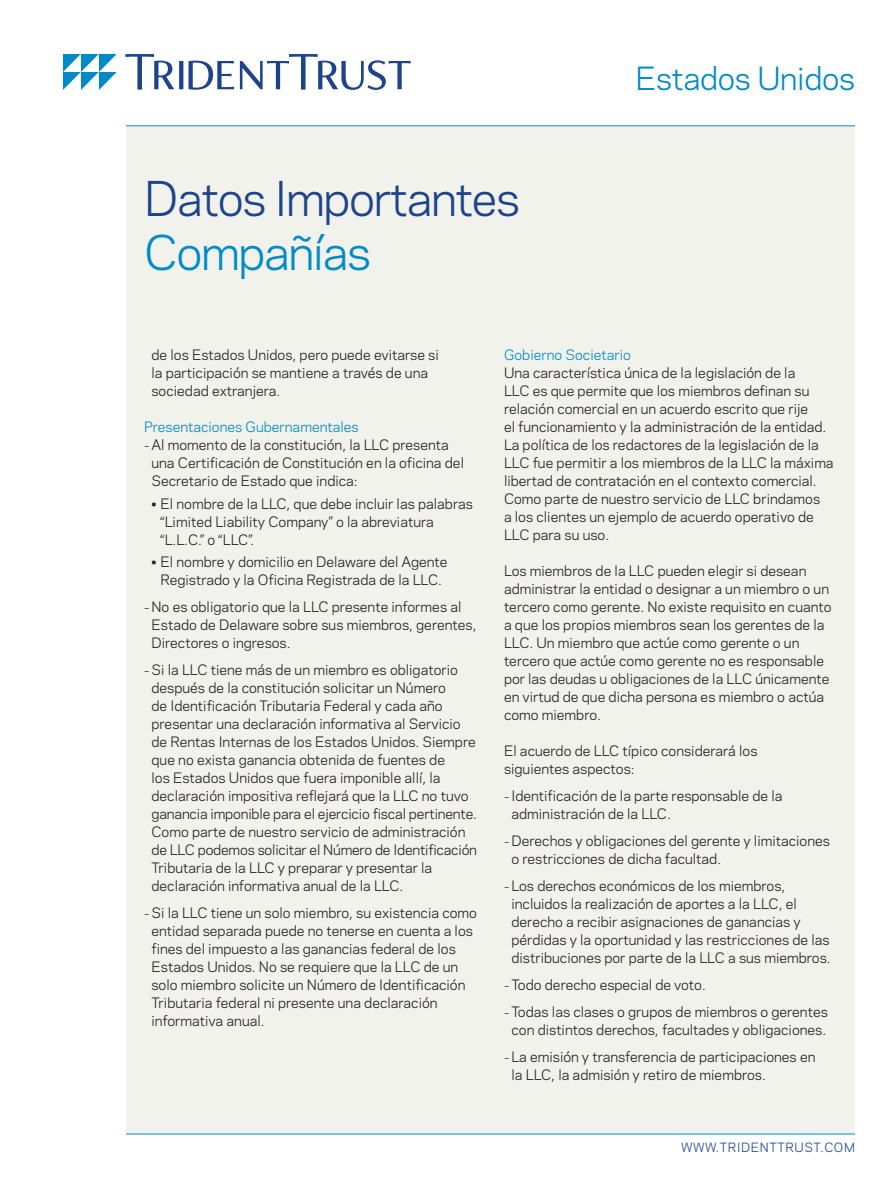
<style>
.page{position:relative;width:891px;height:1188px;background:#fff}
.page>*{position:absolute;margin:0;border:0;box-sizing:border-box;transform-origin:0 0}
.t1{font:45px "Polaris";letter-spacing:-.03em;color:#1d448b}
.t2{font:45px "Polaris";letter-spacing:-.03em;color:#008ac8}
.t3{font:30px "Polaris";letter-spacing:-.01em;color:#008ac8}
._1st_Paragraph{font:13.5px/18px "Polaris";color:#231f20}
.Head_2{font:13.5px "Polaris";color:#008ac8}
.t4{font:12px "Polaris";letter-spacing:.05em;color:#1d448b}
.s1{font-size:10.5px}
</style>
<div class="page">
<div style="left:126px;top:126px;width:729px;height:1008px;background:#f2f2ed"></div>
<hr style="left:126px;top:1134px;width:729px;height:1px;background:#008ac8">
<hr style="left:126px;top:126px;width:729px;height:1px;background:#008ac8">
<svg style="left:126px;top:54px;width:285px;height:36px"></svg>
<svg style="left:63px;top:54px;width:54px;height:36px"></svg>
<h1 class="t1" style="left:144px;top:165px;width:378px">Datos Importantes</h1>
<h1 class="t2" style="left:144px;top:219px;width:228px">Compañías</h1>
<h2 class="t3" style="left:636px;top:56px;width:221px">Estados Unidos</h2>
<p class="_1st_Paragraph" style="left:152px;top:345px;width:289px">de los Estados Unidos, pero puede evitarse si la participación se mantiene a través de una sociedad extranjera.</p>
<p class="Head_2" style="left:144px;top:417px;width:216px">Presentaciones Gubernamentales</p>
<p class="_1st_Paragraph" style="left:152px;top:435px;width:314px;text-indent:-8px"><span class="s1">–</span> Al momento de la constitución, la LLC presenta una Certificación de Constitución en la oficina del<br>Secretario de Estado que indica:</p>
<p class="_1st_Paragraph" style="left:160px;top:494px;width:314px;text-indent:-9px">• El nombre de la LLC, que debe incluir las palabras “Limited Liability Company” o la abreviatura “L.L.C.” o “LLC”.</p>
<p class="_1st_Paragraph" style="left:152px;top:552px;width:298px;text-align:center">• El nombre y domicilio en Delaware del Agente<br>Registrado y la Oficina Registrada de la LLC.</p>
<p class="_1st_Paragraph" style="left:152px;top:597px;width:326px;text-indent:-8px"><span class="s1">–</span> No es obligatorio que la LLC presente informes al<br>Estado de Delaware sobre sus miembros, gerentes,<br>Directores o ingresos.</p>
<p class="_1st_Paragraph" style="left:152px;top:660px;width:327px;text-indent:-8px"><span class="s1">–</span> Si la LLC tiene más de un miembro es obligatorio después de la constitución solicitar un Número<br>de Identificación Tributaria Federal y cada año presentar una declaración informativa al Servicio de Rentas Internas de los Estados Unidos. Siempre que no exista ganancia obtenida de fuentes de<br>los Estados Unidos que fuera imponible allí, la declaración impositiva reflejará que la LLC no tuvo ganancia imponible para el ejercicio fiscal pertinente.<br>Como parte de nuestro servicio de administración de LLC podemos solicitar el Número de Identificación Tributaria de la LLC y preparar y presentar la declaración informativa anual de la LLC.</p>
<p class="_1st_Paragraph" style="left:152px;top:903px;width:327px;text-indent:-8px"><span class="s1">–</span> Si la LLC tiene un solo miembro, su existencia como entidad separada puede no tenerse en cuenta a los fines del impuesto a las ganancias federal de los Estados Unidos. No se requiere que la LLC de un solo miembro solicite un Número de Identificación Tributaria federal ni presente una declaración informativa anual.</p>
<p class="Head_2" style="left:504px;top:345px;width:128px">Gobierno Societario</p>
<p class="_1st_Paragraph" style="left:504px;top:363px;width:331px">Una característica única de la legislación de la<br>LLC es que permite que los miembros definan su relación comercial en un acuerdo escrito que rije<br>el funcionamiento y la administración de la entidad.<br>La política de los redactores de la legislación de la LLC fue permitir a los miembros de la LLC la máxima libertad de contratación en el contexto comercial.<br>Como parte de nuestro servicio de LLC brindamos<br>a los clientes un ejemplo de acuerdo operativo de LLC para su uso.</p>
<p class="_1st_Paragraph" style="left:504px;top:561px;width:329px">Los miembros de la LLC pueden elegir si desean administrar la entidad o designar a un miembro o un tercero como gerente. No existe requisito en cuanto a que los propios miembros sean los gerentes de la LLC. Un miembro que actúe como gerente o un tercero que actúe como gerente no es responsable por las deudas u obligaciones de la LLC únicamente en virtud de que dicha persona es miembro o actúa como miembro.</p>
<p class="_1st_Paragraph" style="left:504px;top:741px;width:255px">El acuerdo de LLC típico considerará los siguientes aspectos:</p>
<p class="_1st_Paragraph" style="left:512px;top:786px;width:273px;text-indent:-8px"><span class="s1">–</span> Identificación de la parte responsable de la administración de la LLC.</p>
<p class="_1st_Paragraph" style="left:512px;top:831px;width:320px;text-indent:-8px"><span class="s1">–</span> Derechos y obligaciones del gerente y limitaciones o restricciones de dicha facultad.</p>
<p class="_1st_Paragraph" style="left:512px;top:876px;width:321px;text-indent:-8px"><span class="s1">–</span> Los derechos económicos de los miembros, incluidos la realización de aportes a la LLC, el derecho a recibir asignaciones de ganancias y pérdidas y la oportunidad y las restricciones de las distribuciones por parte de la LLC a sus miembros.</p>
<p class="_1st_Paragraph" style="left:504px;top:975px;width:203px"><span class="s1">–</span> Todo derecho especial de voto.</p>
<p class="_1st_Paragraph" style="left:504px;top:1002px;width:325px;text-align:center"><span class="s1">–</span> Todas las clases o grupos de miembros o gerentes con distintos derechos, facultades y obligaciones.</p>
<p class="_1st_Paragraph" style="left:512px;top:1047px;width:305px;text-indent:-8px"><span class="s1">–</span> La emisión y transferencia de participaciones en la LLC, la admisión y retiro de miembros.</p>
<p class="t4" style="left:681px;top:1138px;width:175px">WWW.TRIDENTTRUST.COM</p>
</div>
